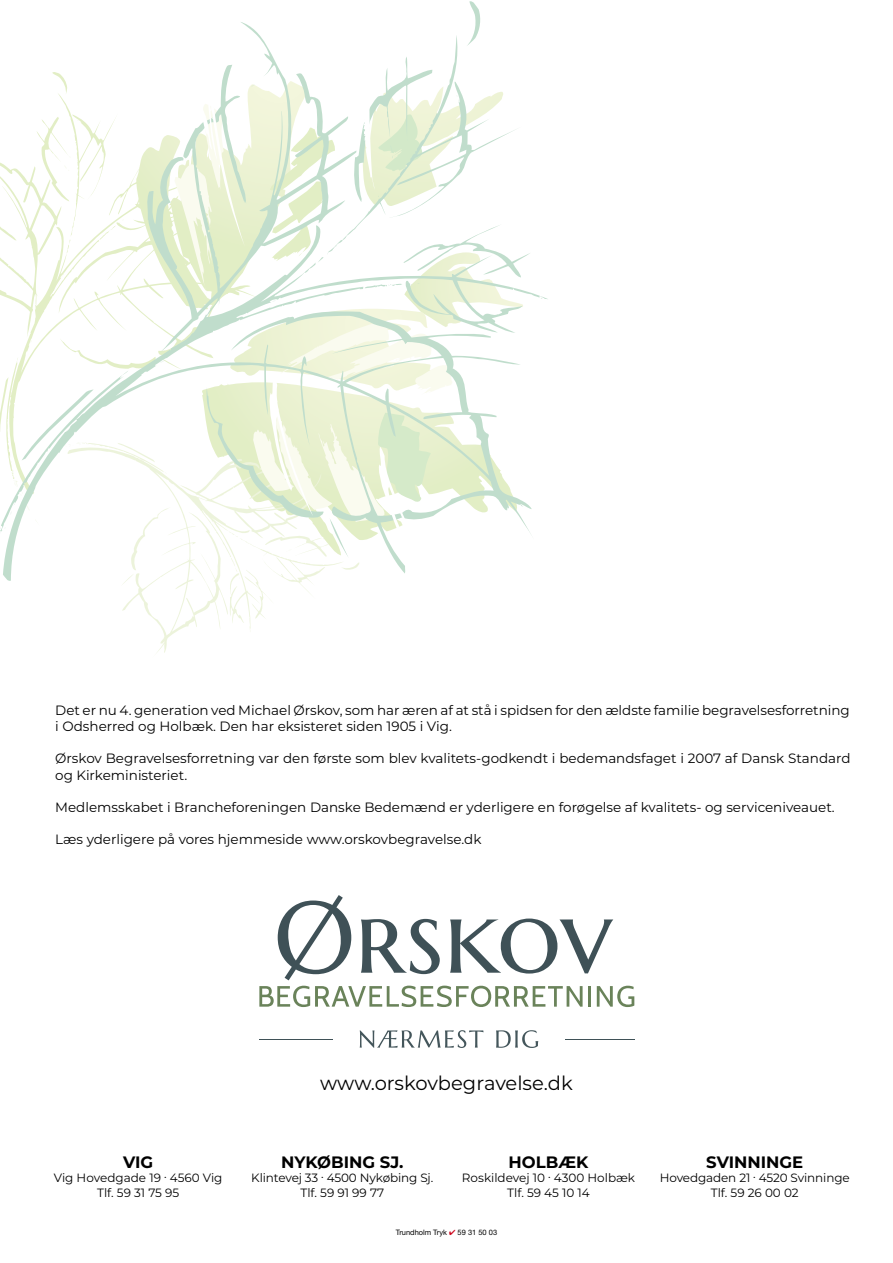
<style>
.page{position:relative;width:893px;height:1263px;background:#fff}
.page>*{position:absolute;margin:0;border:0;box-sizing:border-box;transform-origin:0 0}
.t1{font:19.5px "Montserrat";color:#000}
.t2{font:700 16.5px "Montserrat";color:#000}
.t3{font:13.5px/16.2px "Montserrat";color:#000}
.t4{font:12px/14.4px "Montserrat";letter-spacing:-.005em;color:#000;text-align:center}
.t5{font:7.5px "Helvetica Neue LT Std";color:#000}
.s1{color:#cd071e}
</style>
<div class="page">
<svg style="left:154px;top:619px;width:97px;height:34px"></svg>
<svg style="left:0;top:1px;width:548px;height:618px"></svg>
<svg style="left:259px;top:895px;width:375px;height:112px"></svg>
<svg style="left:360px;top:1030px;width:124px;height:18px"></svg>
<svg style="left:496px;top:1030px;width:42px;height:18px"></svg>
<hr style="left:259px;top:1039px;width:74px;height:1px;background:#3f5157">
<hr style="left:565px;top:1039px;width:69px;height:1px;background:#3f5157">
<p class="t3" style="left:55px;top:701px;width:796px">Det er nu 4. generation ved Michael Ørskov, som har æren af at stå i spidsen for den ældste familie begravelsesforretning i Odsherred og Holbæk. Den har eksisteret siden 1905 i Vig.</p>
<p class="t3" style="left:55px;top:750px;width:797px">Ørskov Begravelsesforretning var den første som blev kvalitets-godkendt i bedemandsfaget i 2007 af Dansk Standard og Kirkeministeriet.</p>
<p class="t3" style="left:55px;top:798px;width:781px">Medlemsskabet i Brancheforeningen Danske Bedemænd er yderligere en forøgelse af kvalitets- og serviceniveauet.</p>
<p class="t3" style="left:55px;top:831px;width:428px">Læs yderligere på vores hjemmeside www.orskovbegravelse.dk</p>
<p class="t2" style="left:123px;top:1150px;width:30px">Vig</p>
<p class="t4" style="left:54px;top:1170px;width:170px">Vig Hovedgade 19 . 4560 Vig<br>Tlf. 59 31 75 95</p>
<h1 class="t1" style="left:320px;top:1070px;width:254px">www.orskovbegravelse.dk</h1>
<p class="t2" style="left:281px;top:1150px;width:124px">NYKØBIN G SJ.</p>
<p class="t4" style="left:251px;top:1170px;width:184px">Klintevej 33 . 4500 Nykøbing Sj.<br>Tlf. 59 91 99 77</p>
<p class="t2" style="left:509px;top:1150px;width:81px">HOLBÆK</p>
<p class="t4" style="left:462px;top:1170px;width:175px">Roskildevej 10 . 4300 Holbæk<br>Tlf. 59 45 10 14</p>
<p class="t5" style="left:396px;top:1227px;width:103px">Trundholm Tryk <span class="s1">✔</span> 59 31 50 03</p>
<p class="t2" style="left:706px;top:1150px;width:34px">SVINNIN</p>
<p class="t2" style="left:780px;top:1150px;width:23px">GE</p>
<p class="t4" style="left:660px;top:1170px;width:191px">Hovedgaden 21 . 4520 Svinninge<br>Tlf. 59 26 00 02</p>
</div>
